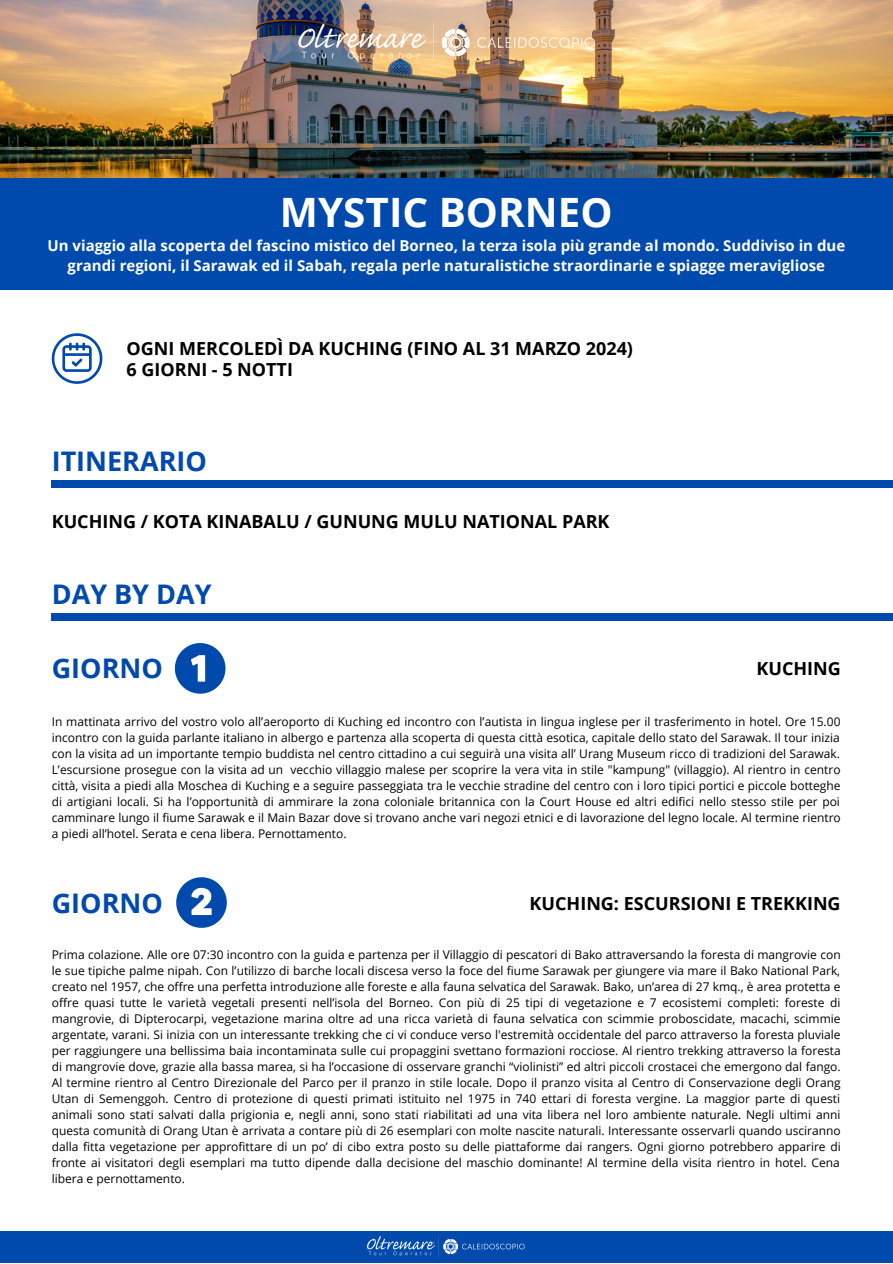
<style>
.page{position:relative;width:893px;height:1264px;background:#fff}
.page>*{position:absolute;margin:0;border:0;box-sizing:border-box;transform-origin:0 0}
.t1{font:700 40.5px "Open Sans";color:#fff}
.t2{font:700 27px "Open Sans";color:#004aad}
.t3{font:700 18px "Open Sans";color:#000}
.t4{font:700 15px/20.2px "Open Sans";color:#fff;text-align:center}
.t5{font:12px/16px "Open Sans";color:#000;text-align:justify}
</style>
<div class="page">
<img style="left:0;top:0;width:892px;height:178px">
<div style="left:0;top:178px;width:892px;height:112px;background:#004aad"></div>
<div style="left:52px;top:613px;width:840px;height:8px;background:#004aad"></div>
<div style="left:52px;top:480px;width:840px;height:7px;background:#004aad"></div>
<img style="left:289px;top:19px;width:315px;height:48px">
<svg style="left:52px;top:333px;width:50px;height:51px"></svg>
<svg style="left:175px;top:643px;width:50px;height:50px"></svg>
<div style="left:0;top:1230px;width:892px;height:32px;background:#004aad"></div>
<img style="left:366px;top:1236px;width:159px;height:21px">
<svg style="left:176px;top:877px;width:51px;height:50px"></svg>
<p class="t1" style="left:280px;top:184px;width:334px">MYSTIC BORNEO</p>
<p class="t4" style="left:47px;top:235px;width:799px">Un viaggio alla scoperta del fascino mistico del Borneo, la terza isola più grande al mondo. Suddiviso in due grandi regioni, il Sarawak ed il Sabah, regala perle naturalistiche straordinarie e spiagge meravigliose</p>
<p class="t3" style="left:127px;top:335px;width:508px">OGNI MERCOLEDÌ DA KUCHING (FINO AL 31 MARZO 2024)</p>
<p class="t3" style="left:127px;top:356px;width:168px">6 GIORNI - 5 NOTTI</p>
<p class="t2" style="left:52px;top:442px;width:157px">ITINERARIO</p>
<p class="t3" style="left:52px;top:508px;width:559px">KUCHING / KOTA KINABALU / GUNUNG MULU NATIONAL PARK</p>
<p class="t2" style="left:52px;top:575px;width:161px">DAY BY DAY</p>
<p class="t2" style="left:52px;top:649px;width:113px">GIORNO</p>
<p class="t3" style="left:756px;top:655px;width:86px">KUCHING</p>
<p class="t5" style="left:52px;top:713px;width:790px">In mattinata arrivo del vostro volo all’aeroporto di Kuching ed incontro con l’autista in lingua inglese per il trasferimento in hotel. Ore 15.00 incontro con la guida parlante italiano in albergo e partenza alla scoperta di questa città esotica, capitale dello stato del Sarawak. Il tour inizia con la visita ad un importante tempio buddista nel centro cittadino a cui seguirà una visita all’ Urang Museum ricco di tradizioni del Sarawak.<br>L’escursione prosegue con la visita ad un vecchio villaggio malese per scoprire la vera vita in stile "kampung" (villaggio). Al rientro in centro città, visita a piedi alla Moschea di Kuching e a seguire passeggiata tra le vecchie stradine del centro con i loro tipici portici e piccole botteghe di artigiani locali. Si ha l’opportunità di ammirare la zona coloniale britannica con la Court House ed altri edifici nello stesso stile per poi camminare lungo il fiume Sarawak e il Main Bazar dove si trovano anche vari negozi etnici e di lavorazione del legno locale. Al termine rientro a piedi all’hotel. Serata e cena libera. Pernottamento.</p>
<p class="t2" style="left:52px;top:883px;width:113px">GIORNO</p>
<p class="t3" style="left:529px;top:890px;width:312px">KUCHING: ESCURSIONI E TREKKING</p>
<p class="t5" style="left:52px;top:946px;width:790px">Prima colazione. Alle ore 07:30 incontro con la guida e partenza per il Villaggio di pescatori di Bako attraversando la foresta di mangrovie con le sue tipiche palme nipah. Con l’utilizzo di barche locali discesa verso la foce del fiume Sarawak per giungere via mare il Bako National Park, creato nel 1957, che offre una perfetta introduzione alle foreste e alla fauna selvatica del Sarawak. Bako, un’area di 27 kmq., è area protetta e offre quasi tutte le varietà vegetali presenti nell’isola del Borneo. Con più di 25 tipi di vegetazione e 7 ecosistemi completi: foreste di mangrovie, di Dipterocarpi, vegetazione marina oltre ad una ricca varietà di fauna selvatica con scimmie proboscidate, macachi, scimmie argentate, varani. Si inizia con un interessante trekking che ci vi conduce verso l'estremità occidentale del parco attraverso la foresta pluviale per raggiungere una bellissima baia incontaminata sulle cui propaggini svettano formazioni rocciose. Al rientro trekking attraverso la foresta di mangrovie dove, grazie alla bassa marea, si ha l’occasione di osservare granchi “violinisti” ed altri piccoli crostacei che emergono dal fango.<br>Al termine rientro al Centro Direzionale del Parco per il pranzo in stile locale. Dopo il pranzo visita al Centro di Conservazione degli Orang Utan di Semenggoh. Centro di protezione di questi primati istituito nel 1975 in 740 ettari di foresta vergine. La maggior parte di questi animali sono stati salvati dalla prigionia e, negli anni, sono stati riabilitati ad una vita libera nel loro ambiente naturale. Negli ultimi anni questa comunità di Orang Utan è arrivata a contare più di 26 esemplari con molte nascite naturali. Interessante osservarli quando usciranno dalla fitta vegetazione per approfittare di un po’ di cibo extra posto su delle piattaforme dai rangers. Ogni giorno potrebbero apparire di fronte ai visitatori degli esemplari ma tutto dipende dalla decisione del maschio dominante! Al termine della visita rientro in hotel. Cena libera e pernottamento.</p>
</div>
